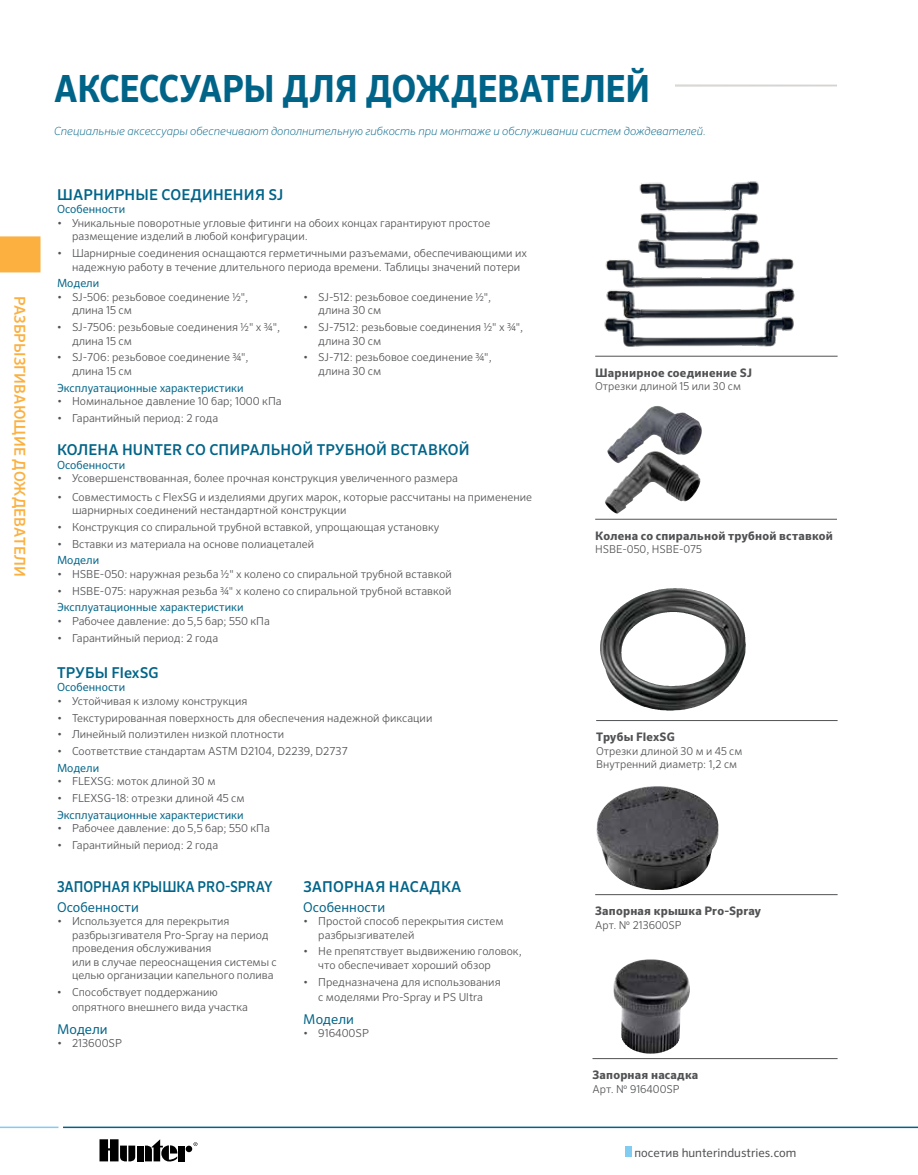
<style>
.page{position:relative;width:918px;height:1175px;background:#fff}
.page>*{position:absolute;margin:0;border:0;box-sizing:border-box;transform-origin:0 0}
.t1{font:700 37.5px "Sero Pro";letter-spacing:-.01em;color:#006488;scale:.9 1}
.t2{font:500 15px "Sero Pro";letter-spacing:.01em;color:#006488}
.t3{font:500 15px "Sero Pro";letter-spacing:.01em;color:#fbb040}
.t4{font:500 15px "Sero Pro";letter-spacing:.01em;color:#006488;scale:.9 1}
.t5{font:13.5px "Sero Pro";color:#006488}
.t6{font:12px "Sero Pro";color:#515254}
.t7{font:700 11.7px "Sero Pro";letter-spacing:.02em;color:#515254}
.t8{font:11.25px "Sero Pro";color:#006488}
.t9{font:italic 200 11.25px "Sero Pro";color:#006488}
.t10{font:300 10.95px/13.5px "Sero Pro";color:#515254}
.t11{font:300 10.8px/13.5px "Sero Pro";color:#515254}
.s1{font-size:11.25px}
</style>
<div class="page">
<div style="left:625px;top:1146px;width:7px;height:10px;background:#81cdf2"></div>
<hr style="left:63px;top:1126px;width:855px;height:2px;background:#006488">
<hr style="left:0;top:1126px;width:58px;height:2px;background:#81cdf2">
<svg style="left:194px;top:1142px;width:3px;height:4px"></svg>
<div style="left:137px;top:1145px;width:7px;height:16px;background:#000"></div>
<div style="left:186px;top:1145px;width:6px;height:7px;background:#000;border-radius:50%"></div>
<div style="left:178px;top:1145px;width:7px;height:16px;background:#000"></div>
<svg style="left:145px;top:1139px;width:32px;height:22px"></svg>
<svg style="left:100px;top:1139px;width:35px;height:22px"></svg>
<div style="left:0;top:236px;width:40px;height:36px;background:#fbb040"></div>
<svg style="left:675px;top:84px;width:162px;height:3px"></svg>
<hr style="left:595px;top:356px;width:243px;height:1px;background:#515254">
<img style="left:640px;top:217px;width:118px;height:18px">
<img style="left:605px;top:258px;width:189px;height:23px">
<img style="left:637px;top:235px;width:129px;height:41px">
<img style="left:596px;top:327px;width:212px;height:30px">
<img style="left:639px;top:181px;width:120px;height:36px">
<img style="left:604px;top:281px;width:191px;height:46px">
<hr style="left:595px;top:894px;width:243px;height:1px;background:#515254">
<hr style="left:592px;top:1058px;width:246px;height:1px;background:#515254">
<img style="left:596px;top:786px;width:122px;height:104px">
<img style="left:613px;top:959px;width:77px;height:94px">
<hr style="left:595px;top:519px;width:242px;height:1px;background:#515254">
<hr style="left:596px;top:720px;width:242px;height:1px;background:#515254">
<img style="left:600px;top:588px;width:74px;height:94px">
<img style="left:628px;top:406px;width:29px;height:23px">
<h2 class="t3" style="left:29px;top:296px;width:282px;rotate:90deg">РАЗБРЫЗГИВАЮЩИЕ ДОЖДЕВАТЕЛИ</h2>
<h1 class="t1" style="left:54px;top:65px;width:664px">АКСЕССУАРЫ ДЛЯ ДОЖДЕВАТЕЛЕЙ</h1>
<p class="t9" style="left:54px;top:124px;width:654px">Специальные аксессуары обеспечивают дополнительную гибкость при монтаже и обслуживании систем дождевателей.</p>
<h2 class="t2" style="left:57px;top:185px;width:228px">ШАРНИРНЫЕ СОЕДИНЕНИЯ SJ</h2>
<p class="t8" style="left:57px;top:203px;width:70px">Особенности</p>
<p class="t10" style="left:72px;top:216px;width:420px;text-indent:-15px">• Уникальные поворотные угловые фитинги на обоих концах гарантируют простое размещение изделий в любой конфигурации.</p>
<p class="t10" style="left:72px;top:246px;width:457px;text-indent:-15px">• Шарнирные соединения оснащаются герметичными разъемами, обеспечивающими их надежную работу в течение длительного периода времени. <span class="s1">Таблицы значений потери</span></p>
<p class="t8" style="left:57px;top:277px;width:44px">Модели</p>
<p class="t10" style="left:72px;top:290px;width:178px;text-indent:-15px">• SJ-506: резьбовое соединение ½", длина 15 см</p>
<p class="t10" style="left:72px;top:320px;width:210px;text-indent:-15px">• SJ-7506: резьбовые соединения ½" x ¾", длина 15 см</p>
<p class="t10" style="left:72px;top:351px;width:178px;text-indent:-15px">• SJ-706: резьбовое соединение ¾", длина 15 см</p>
<p class="t10" style="left:318px;top:290px;width:175px;text-indent:-15px">• SJ-512: резьбовое соединение ½", длина 30 см</p>
<p class="t10" style="left:318px;top:320px;width:207px;text-indent:-15px">• SJ-7512: резьбовые соединения ½" x ¾", длина 30 см</p>
<p class="t10" style="left:318px;top:351px;width:175px;text-indent:-15px">• SJ-712: резьбовое соединение ¾", длина 30 см</p>
<p class="t8" style="left:57px;top:381px;width:188px">Эксплуатационные характеристики</p>
<p class="t10" style="left:57px;top:394px;width:226px">• Номинальное давление 10 бар; 1000 кПа</p>
<p class="t10" style="left:57px;top:411px;width:163px">• Гарантийный период: 2 года</p>
<h2 class="t2" style="left:57px;top:441px;width:414px">КОЛЕНА HUNTER СО СПИРАЛЬНОЙ ТРУБНОЙ ВСТАВКОЙ</h2>
<p class="t8" style="left:57px;top:458px;width:70px">Особенности</p>
<p class="t10" style="left:57px;top:472px;width:402px">• Усовершенствованная, более прочная конструкция увеличенного размера</p>
<p class="t10" style="left:72px;top:490px;width:462px;text-indent:-15px">• Совместимость с FlexSG и изделиями других марок, которые рассчитаны на применение шарнирных соединений нестандартной конструкции</p>
<p class="t10" style="left:57px;top:520px;width:384px">• Конструкция со спиральной трубной вставкой, упрощающая установку</p>
<p class="t10" style="left:57px;top:537px;width:259px">• Вставки из материала на основе полиацеталей</p>
<p class="t8" style="left:57px;top:554px;width:44px">Модели</p>
<p class="t10" style="left:57px;top:567px;width:396px">• HSBE-050: наружная резьба ½" x колено со спиральной трубной вставкой</p>
<p class="t10" style="left:57px;top:584px;width:396px">• HSBE-075: наружная резьба ¾" x колено со спиральной трубной вставкой</p>
<p class="t8" style="left:57px;top:601px;width:188px">Эксплуатационные характеристики</p>
<p class="t10" style="left:57px;top:614px;width:214px">• Рабочее давление: до 5,5 бар; 550 кПа</p>
<p class="t10" style="left:57px;top:631px;width:163px">• Гарантийный период: 2 года</p>
<h2 class="t2" style="left:57px;top:663px;width:103px">ТРУБЫ FlexSG</h2>
<p class="t8" style="left:57px;top:680px;width:70px">Особенности</p>
<p class="t10" style="left:57px;top:694px;width:192px">• Устойчивая к излому конструкция</p>
<p class="t10" style="left:57px;top:711px;width:377px">• Текстурированная поверхность для обеспечения надежной фиксации</p>
<p class="t10" style="left:57px;top:727px;width:229px">• Линейный полиэтилен низкой плотности</p>
<p class="t10" style="left:57px;top:744px;width:292px">• Соответствие стандартам ASTM D2104, D2239, D2737</p>
<p class="t8" style="left:57px;top:761px;width:44px">Модели</p>
<p class="t10" style="left:57px;top:774px;width:160px">• FLEXSG: моток длиной 30 м</p>
<p class="t10" style="left:57px;top:791px;width:189px">• FLEXSG-18: отрезки длиной 45 см</p>
<p class="t8" style="left:57px;top:808px;width:188px">Эксплуатационные характеристики</p>
<p class="t10" style="left:57px;top:821px;width:214px">• Рабочее давление: до 5,5 бар; 550 кПа</p>
<p class="t10" style="left:57px;top:838px;width:163px">• Гарантийный период: 2 года</p>
<h2 class="t4" style="left:57px;top:877px;width:241px">ЗАПОРНАЯ КРЫШКА PRO-SPRAY</h2>
<p class="t5" style="left:57px;top:899px;width:83px">Особенности</p>
<p class="t10" style="left:72px;top:914px;width:206px;text-indent:-15px">• Используется для перекрытия разбрызгивателя Pro-Spray на период проведения обслуживания<br>или в случае переоснащения системы с целью организации капельного полива</p>
<p class="t10" style="left:72px;top:984px;width:178px;line-height:15px;text-indent:-15px">• Способствует поддержанию опрятного внешнего вида участка</p>
<p class="t5" style="left:57px;top:1020px;width:52px">Модели</p>
<p class="t10" style="left:57px;top:1036px;width:66px">• 213600SP</p>
<h2 class="t2" style="left:303px;top:877px;width:160px">ЗАПОРНАЯ НАСАДКА</h2>
<p class="t5" style="left:303px;top:899px;width:83px">Особенности</p>
<p class="t10" style="left:318px;top:914px;width:187px;text-indent:-15px">• Простой способ перекрытия систем разбрызгивателей</p>
<p class="t10" style="left:318px;top:944px;width:205px;text-indent:-15px">• Не препятствует выдвижению головок, что обеспечивает хороший обзор</p>
<p class="t10" style="left:303px;top:974px;width:199px;line-height:15px;text-align:center">• Предназначена для использования с моделями Pro-Spray и PS Ultra</p>
<p class="t5" style="left:303px;top:1010px;width:52px">Модели</p>
<p class="t10" style="left:303px;top:1026px;width:67px">• 916400SP</p>
<p class="t7" style="left:595px;top:365px;width:158px">Шарнирное соединение SJ</p>
<p class="t11" style="left:595px;top:379px;width:147px">Отрезки длиной 15 или 30 см</p>
<p class="t7" style="left:595px;top:528px;width:239px">Колена со спиральной трубной вставкой</p>
<p class="t11" style="left:595px;top:542px;width:108px">HSBE-050, HSBE-075</p>
<p class="t7" style="left:596px;top:729px;width:80px">Трубы FlexSG</p>
<p class="t11" style="left:596px;top:744px;width:148px">Отрезки длиной 30 м и 45 см<br>Внутренний диаметр: 1,2 см</p>
<p class="t7" style="left:595px;top:903px;width:167px">Запорная крышка Pro-Spray</p>
<p class="t11" style="left:595px;top:918px;width:88px">Арт. № 213600SP</p>
<p class="t7" style="left:592px;top:1067px;width:107px">Запорная насадка</p>
<p class="t11" style="left:592px;top:1081px;width:89px">Арт. № 916400SP</p>
<p class="t6" style="left:634px;top:1145px;width:164px">посетив hunterindustries.com</p>
</div>
